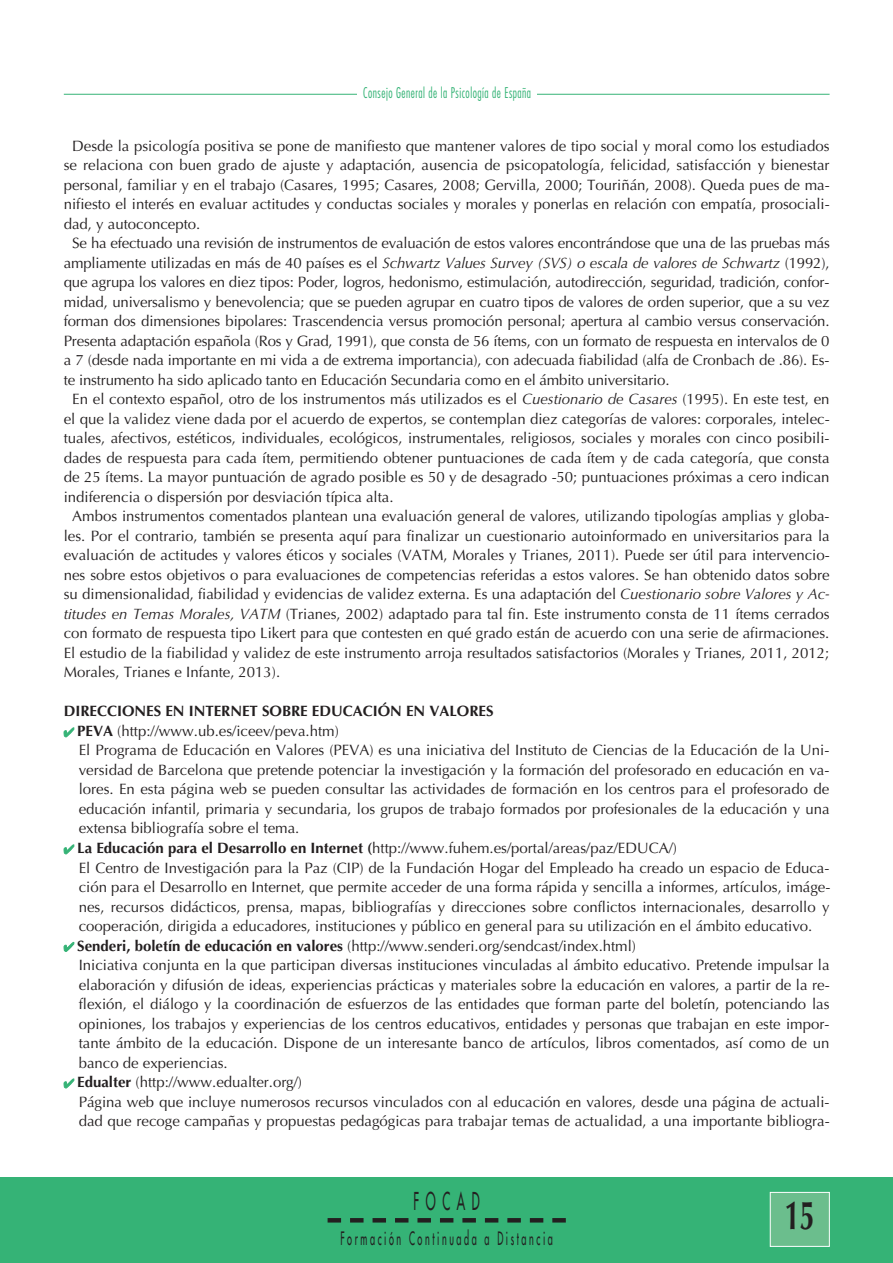
<style>
.page{position:relative;width:893px;height:1263px;background:#fff}
.page>*{position:absolute;margin:0;border:0;box-sizing:border-box;transform-origin:0 0}
.t1{font:700 40.5px "Optima";color:#231f20;scale:.67 1}
.t2{font:24px "Futura";letter-spacing:.55em;color:#231f20;scale:.5 1}
.t3{font:18px "Futura";letter-spacing:.29em;color:#231f20;scale:.5 1}
.t4{font:15px/19.5px "Optima";color:#231f20}
.t5{font:italic 15px "Optima";letter-spacing:-.01em;color:#231f20}
.t6{font:700 15px "Optima";color:#231f20}
.t7{font:300 condensed 14.4px "Futura";letter-spacing:.04em;color:#35b376;scale:.83 1}
.s1{font-style:normal}
.s2{font-style:italic}
.s3{color:#35b376}
.s4{font-weight:700}
</style>
<div class="page">
<div style="left:0;top:1178px;width:892px;height:85px;background:#35b376"></div>
<hr style="left:64px;top:94px;width:765px;height:1px;background:#35b376">
<svg style="left:341px;top:1218px;width:203px;height:5px"></svg>
<div style="left:327px;top:1218px;width:14px;height:5px;background:#231f20"></div>
<div style="left:552px;top:1218px;width:14px;height:5px;background:#231f20"></div>
<div style="left:770px;top:1193px;width:59px;height:53px;background:#6bbe8d"></div>
<div style="left:770px;top:1192px;width:59px;height:55px;border:1px solid #fff"></div>
<div style="left:357px;top:85px;width:180px;height:37px;background:#fff"></div>
<p class="t7" style="left:363px;top:87px;width:204px">Consejo General de la Psicología de España</p>
<p class="t4" style="left:72px;top:137px;width:758px">Desde la psicología positiva se pone de manifiesto que mantener valores de tipo social y moral como los estudiados</p>
<p class="t4" style="left:64px;top:157px;width:767px">se relaciona con buen grado de ajuste y adaptación, ausencia de psicopatología, felicidad, satisfacción y bienestar</p>
<p class="t4" style="left:64px;top:176px;width:767px">personal, familiar y en el trabajo (Casares, 1995; Casares, 2008; Gervilla, 2000; Touriñán, 2008). Queda pues de ma-</p>
<p class="t4" style="left:64px;top:196px;width:767px">nifiesto el interés en evaluar actitudes y conductas sociales y morales y ponerlas en relación con empatía, prosociali-</p>
<p class="t4" style="left:64px;top:215px;width:138px">dad, y autoconcepto.</p>
<p class="t4" style="left:72px;top:235px;width:759px">Se ha efectuado una revisión de instrumentos de evaluación de estos valores encontrándose que una de las pruebas más</p>
<p class="t5" style="left:64px;top:256px;width:767px"><span class="s1">ampliamente utilizadas en más de 40 países es el</span> Schwartz Values Survey (SVS) o escala de valores de Schwartz <span class="s1">(1992),</span></p>
<p class="t4" style="left:64px;top:274px;width:767px">que agrupa los valores en diez tipos: Poder, logros, hedonismo, estimulación, autodirección, seguridad, tradición, confor-</p>
<p class="t4" style="left:64px;top:293px;width:767px">midad, universalismo y benevolencia; que se pueden agrupar en cuatro tipos de valores de orden superior, que a su vez</p>
<p class="t4" style="left:64px;top:313px;width:767px">forman dos dimensiones bipolares: Trascendencia versus promoción personal; apertura al cambio versus conservación.</p>
<p class="t4" style="left:64px;top:332px;width:767px">Presenta adaptación española (Ros y Grad, 1991), que consta de 56 ítems, con un formato de respuesta en intervalos de 0</p>
<p class="t4" style="left:64px;top:352px;width:767px">a 7 (desde nada importante en mi vida a de extrema importancia), con adecuada fiabilidad (alfa de Cronbach de .86). Es-</p>
<p class="t4" style="left:64px;top:371px;width:607px">te instrumento ha sido aplicado tanto en Educación Secundaria como en el ámbito universitario.</p>
<p class="t4" style="left:72px;top:391px;width:758px">En el contexto español, otro de los instrumentos más utilizados es el <span class="s2">Cuestionario de Casares</span> (1995). En este test, en</p>
<p class="t4" style="left:64px;top:410px;width:767px">el que la validez viene dada por el acuerdo de expertos, se contemplan diez categorías de valores: corporales, intelec-</p>
<p class="t4" style="left:64px;top:430px;width:767px">tuales, afectivos, estéticos, individuales, ecológicos, instrumentales, religiosos, sociales y morales con cinco posibili-</p>
<p class="t4" style="left:64px;top:449px;width:767px">dades de respuesta para cada ítem, permitiendo obtener puntuaciones de cada ítem y de cada categoría, que consta</p>
<p class="t4" style="left:64px;top:469px;width:767px">de 25 ítems. La mayor puntuación de agrado posible es 50 y de desagrado -50; puntuaciones próximas a cero indican</p>
<p class="t4" style="left:64px;top:488px;width:331px">indiferencia o dispersión por desviación típica alta.</p>
<p class="t4" style="left:72px;top:508px;width:758px">Ambos instrumentos comentados plantean una evaluación general de valores, utilizando tipologías amplias y globa-</p>
<p class="t4" style="left:64px;top:527px;width:767px">les. Por el contrario, también se presenta aquí para finalizar un cuestionario autoinformado en universitarios para la</p>
<p class="t4" style="left:64px;top:547px;width:767px">evaluación de actitudes y valores éticos y sociales (VATM, Morales y Trianes, 2011). Puede ser útil para intervencio-</p>
<p class="t4" style="left:64px;top:567px;width:767px">nes sobre estos objetivos o para evaluaciones de competencias referidas a estos valores. Se han obtenido datos sobre</p>
<p class="t4" style="left:64px;top:586px;width:767px">su dimensionalidad, fiabilidad y evidencias de validez externa. Es una adaptación del <span class="s2">Cuestionario sobre Valores y Ac-</span></p>
<p class="t4" style="left:64px;top:606px;width:767px"><span class="s2">titudes en Temas Morales, VATM</span> (Trianes, 2002) adaptado para tal fin. Este instrumento consta de 11 ítems cerrados</p>
<p class="t4" style="left:64px;top:625px;width:767px">con formato de respuesta tipo Likert para que contesten en qué grado están de acuerdo con una serie de afirmaciones.</p>
<p class="t4" style="left:64px;top:645px;width:767px">El estudio de la fiabilidad y validez de este instrumento arroja resultados satisfactorios (Morales y Trianes, 2011, 2012;</p>
<p class="t4" style="left:64px;top:664px;width:218px">Morales, Trianes e Infante, 2013).</p>
<p class="t6" style="left:64px;top:705px;width:431px">DIRECCIONES EN INTERNET SOBRE EDUCACIÓN EN VALORES</p>
<p class="t4" style="left:79px;top:723px;width:752px;text-indent:-15px"><span class="s3">✔</span> <span class="s4">PEVA</span> (http://www.ub.es/iceev/peva.htm)<br>El Programa de Educación en Valores (PEVA) es una iniciativa del Instituto de Ciencias de la Educación de la Uni&shy;versidad de Barcelona que pretende potenciar la investigación y la formación del profesorado en educación en va&shy;lores. En esta página web se pueden consultar las actividades de formación en los centros para el profesorado de educación infantil, primaria y secundaria, los grupos de trabajo formados por profesionales de la educación y una extensa bibliografía sobre el tema.</p>
<p class="t4" style="left:79px;top:840px;width:753px;text-indent:-15px"><span class="s3">✔</span> <span class="s4">La Educación para el Desarrollo en Internet (</span>http://www.fuhem.es/portal/areas/paz/EDUCA/)<br>El Centro de Investigación para la Paz (CIP) de la Fundación Hogar del Empleado ha creado un espacio de Educa&shy;ción para el Desarrollo en Internet, que permite acceder de una forma rápida y sencilla a informes, artículos, imáge&shy;nes, recursos didácticos, prensa, mapas, bibliografías y direcciones sobre conflictos internacionales, desarrollo y cooperación, dirigida a educadores, instituciones y público en general para su utilización en el ámbito educativo.</p>
<p class="t4" style="left:79px;top:937px;width:752px;text-indent:-15px"><span class="s3">✔</span> <span class="s4">Senderi, boletín de educación en valores</span> (http://www.senderi.org/sendcast/index.html)<br>Iniciativa conjunta en la que participan diversas instituciones vinculadas al ámbito educativo. Pretende impulsar la elaboración y difusión de ideas, experiencias prácticas y materiales sobre la educación en valores, a partir de la re&shy;flexión, el diálogo y la coordinación de esfuerzos de las entidades que forman parte del boletín, potenciando las opiniones, los trabajos y experiencias de los centros educativos, entidades y personas que trabajan en este impor&shy;tante ámbito de la educación. Dispone de un interesante banco de artículos, libros comentados, así como de un banco de experiencias.</p>
<p class="t4" style="left:79px;top:1074px;width:752px;text-indent:-15px"><span class="s3">✔</span> <span class="s4">Edualter</span> (http://www.edualter.org/)<br>Página web que incluye numerosos recursos vinculados con al educación en valores, desde una página de actuali&shy;dad que recoge campañas y propuestas pedagógicas para trabajar temas de actualidad, a una importante bibliogra-</p>
<h2 class="t2" style="left:413px;top:1189px;width:134px">FOCAD</h2>
<p class="t3" style="left:340px;top:1230px;width:426px">Formación Continuada a Distancia</p>
<h1 class="t1" style="left:784px;top:1199px;width:46px">15</h1>
</div>
